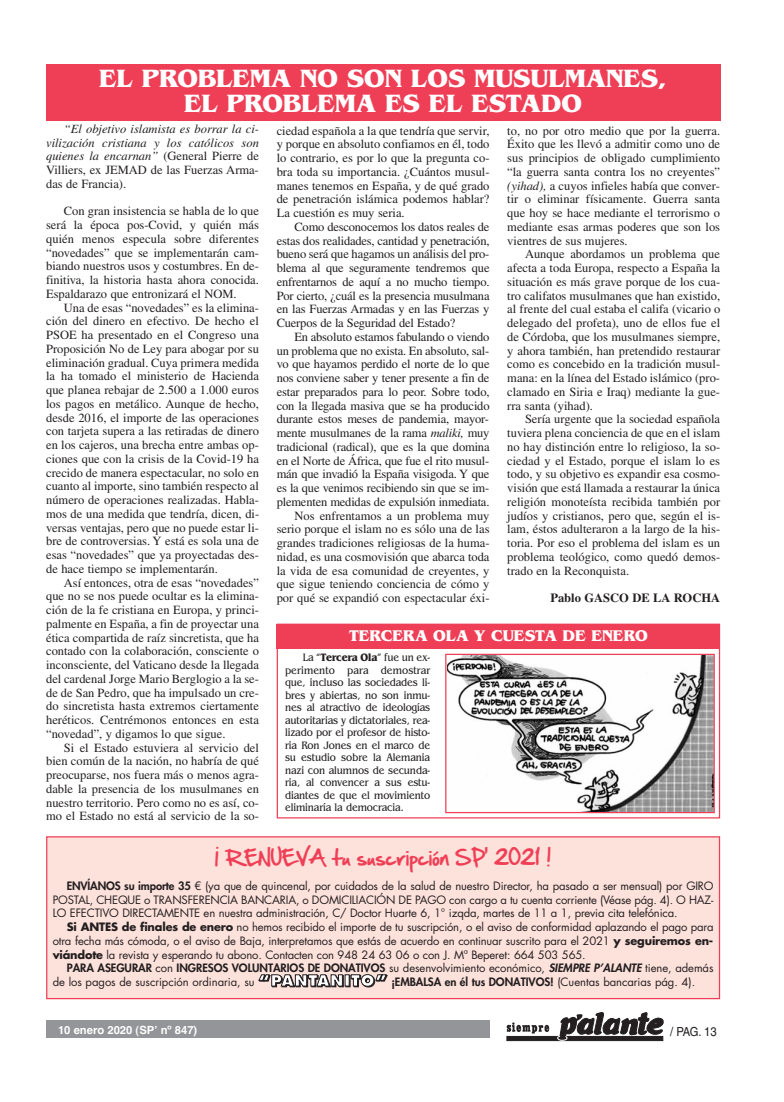
<style>
.page{position:relative;width:784px;height:1102px;background:#fff}
.page>*{position:absolute;margin:0;border:0;box-sizing:border-box;transform-origin:0 0}
.t1{font:700 26.25px/25px "Benguiat";color:#fff;text-align:center}
.t2{font:18.75px "Hand Of Sean";color:#ef3f56}
.t3{font:700 16.25px "Benguiat";color:#fff}
.t4{font:12.5px/13.8px "Times";color:#231f20;text-align:justify}
.t5{font:italic 12.5px/13.8px "Times";color:#231f20;text-align:justify}
.t6{font:700 12.5px "Times";color:#231f20}
.t7{font:12.5px "Helvetica";color:#231f20;scale:.9 1}
.t8{font:11.25px/13.8px "Futura Std";letter-spacing:-.005em;color:#231f20;text-align:justify}
.t9{font:11.25px/12.5px "Benguiat";letter-spacing:-.01em;color:#231f20;text-align:justify;scale:.88 1}
.t10{font:700 11.25px "Helvetica";color:#fff}
.s1{font-style:italic}
.s2{font-style:normal}
.s3{font-weight:700}
.s4{font-family:"Futura";font-weight:800}
.s5{font-family:"Futura";font-weight:800;font-style:italic}
.s6{font-weight:800;font-size:15px;color:#fff}
.s7{font-weight:800;font-size:15px}
</style>
<div class="page">
<div style="left:46px;top:1020px;width:443px;height:18px;background:#939598"></div>
<div style="left:506px;top:1036px;width:156px;height:5px;background:#231f20"></div>
<svg style="left:506px;top:1022px;width:43px;height:11px"></svg>
<svg style="left:555px;top:1012px;width:109px;height:29px"></svg>
<div style="left:46px;top:64px;width:673px;height:56px;background:#ef3f56"></div>
<div style="left:276px;top:624px;width:443px;height:24px;background:#ef3f56"></div>
<img style="left:447px;top:656px;width:265px;height:155px">
<div style="left:445px;top:654px;width:269px;height:159px;border:1px solid #ef3f56"></div>
<div style="left:47px;top:837px;width:671px;height:161px;background:#fde1db"></div>
<div style="left:46px;top:836px;width:673px;height:163px;border:1px solid #ef3f56"></div>
<h1 class="t1" style="left:99px;top:68px;width:569px">EL PROBLEMA NO SON LOS MUSULMANES,<br>EL PROBLEMA ES EL ESTADO</h1>
<p class="t4" style="left:276px;top:125px;width:214px">ciedad española a la que tendría que servir, y porque en absoluto confiamos en él, todo lo contrario, es por lo que la pregunta co&shy;bra toda su importancia. ¿Cuántos musul&shy;manes tenemos en España, y de qué grado de penetración islámica podemos hablar?<br>La cuestión es muy seria.</p>
<p class="t4" style="left:276px;top:221px;width:214px;text-indent:18px">Como desconocemos los datos reales de estas dos realidades, cantidad y penetración, bueno será que hagamos un análisis del pro&shy;blema al que seguramente tendremos que enfrentarnos de aquí a no mucho tiempo.<br>Por cierto, ¿cuál es la presencia musulmana en las Fuerzas Armadas y en las Fuerzas y Cuerpos de la Seguridad del Estado?</p>
<p class="t4" style="left:276px;top:331px;width:214px;text-align:right">En absoluto estamos fabulando o viendo<br>un problema que no exista. En absoluto, sal&shy;vo que hayamos perdido el norte de lo que nos conviene saber y tener presente a fin de estar preparados para lo peor. Sobre todo, con la llegada masiva que se ha producido durante estos meses de pandemia, mayor&shy;mente musulmanes de la rama <span class="s1">maliki,</span> muy tradicional (radical), que es la que domina en el Norte de África, que fue el rito musul&shy;mán que invadió la España visigoda. Y que es la que venimos recibiendo sin que se im&shy;plementen medidas de expulsión inmediata.<br>Nos enfrentamos a un problema muy serio porque el islam no es sólo una de las grandes tradiciones religiosas de la huma&shy;nidad, es una cosmovisión que abarca toda la vida de esa comunidad de creyentes, y que sigue teniendo conciencia de cómo y por qué se expandió con espectacular éxi-</p>
<p class="t5" style="left:46px;top:123px;width:214px;text-indent:18px">“El objetivo islamista es borrar la ci&shy;vilización cristiana y los católicos son quienes la encarnan” <span class="s2">(General Pierre de Villiers, ex JEMAD de las Fuerzas Arma&shy;das de Francia).</span></p>
<p class="t4" style="left:46px;top:205px;width:214px;text-indent:18px">Con gran insistencia se habla de lo que será la época pos-Covid, y quién más quién menos especula sobre diferentes “novedades” que se implementarán cam&shy;biando nuestros usos y costumbres. En de&shy;finitiva, la historia hasta ahora conocida.<br>Espaldarazo que entronizará el NOM.</p>
<p class="t4" style="left:46px;top:302px;width:214px;text-indent:18px">Una de esas “novedades” es la elimina&shy;ción del dinero en efectivo. De hecho el PSOE ha presentado en el Congreso una Proposición No de Ley para abogar por su eliminación gradual. Cuya primera medida la ha tomado el ministerio de Hacienda que planea rebajar de 2.500 a 1.000 euros los pagos en metálico. Aunque de hecho, desde 2016, el importe de las operaciones con tarjeta supera a las retiradas de dinero en los cajeros, una brecha entre ambas op&shy;ciones que con la crisis de la Covid-19 ha crecido de manera espectacular, no solo en cuanto al importe, sino también respecto al número de operaciones realizadas. Habla&shy;mos de una medida que tendría, dicen, di&shy;versas ventajas, pero que no puede estar li&shy;bre de controversias. Y está es sola una de esas “novedades” que ya proyectadas des&shy;de hace tiempo se implementarán.</p>
<p class="t4" style="left:46px;top:577px;width:214px;text-indent:18px">Así entonces, otra de esas “novedades” que no se nos puede ocultar es la elimina&shy;ción de la fe cristiana en Europa, y princi&shy;palmente en España, a fin de proyectar una ética compartida de raíz sincretista, que ha contado con la colaboración, consciente o inconsciente, del Vaticano desde la llegada del cardenal Jorge Mario Berglogio a la se&shy;de de San Pedro, que ha impulsado un cre&shy;do sincretista hasta extremos ciertamente heréticos. Centrémonos entonces en esta “novedad”, y digamos lo que sigue.</p>
<p class="t4" style="left:46px;top:742px;width:214px;text-indent:18px">Si el Estado estuviera al servicio del bien común de la nación, no habría de qué preocuparse, nos fuera más o menos agra&shy;dable la presencia de los musulmanes en nuestro territorio. Pero como no es así, co&shy;mo el Estado no está al servicio de la so-</p>
<p class="t4" style="left:507px;top:125px;width:214px">to, no por otro medio que por la guerra.<br>Éxito que les llevó a admitir como uno de sus principios de obligado cumplimiento “la guerra santa contra los no creyentes” <span class="s1">(yihad),</span> a cuyos infieles había que conver&shy;tir o eliminar físicamente. Guerra santa que hoy se hace mediante el terrorismo o mediante esas armas poderes que son los vientres de sus mujeres.</p>
<p class="t4" style="left:507px;top:248px;width:214px;text-indent:18px">Aunque abordamos un problema que afecta a toda Europa, respecto a España la situación es más grave porque de los cua&shy;tro califatos musulmanes que han existido, al frente del cual estaba el califa (vicario o delegado del profeta), uno de ellos fue el de Córdoba, que los musulmanes siempre, y ahora también, han pretendido restaurar como es concebido en la tradición musul&shy;mana: en la línea del Estado islámico (pro&shy;clamado en Siria e Iraq) mediante la gue&shy;rra santa (yihad).</p>
<p class="t4" style="left:507px;top:413px;width:214px;text-indent:18px">Sería urgente que la sociedad española tuviera plena conciencia de que en el islam no hay distinción entre lo religioso, la so&shy;ciedad y el Estado, porque el islam lo es todo, y su objetivo es expandir esa cosmo&shy;visión que está llamada a restaurar la única religión monoteísta recibida también por judíos y cristianos, pero que, según el is&shy;lam, éstos adulteraron a la largo de la his&shy;toria. Por eso el problema del islam es un problema teológico, como quedó demos&shy;trado en la Reconquista.</p>
<p class="t6" style="left:550px;top:593px;width:171px">Pablo GASCO DE LA ROCHA</p>
<h3 class="t3" style="left:349px;top:630px;width:300px">TERCERA OLA Y CUESTA DE ENERO</h3>
<p class="t9" style="left:285px;top:652px;width:166px;text-indent:18px">La “<span class="s3">Tercera Ola</span>” fue un ex&shy;perimento para demostrar que, incluso las sociedades li&shy;bres y abiertas, no son inmu&shy;nes al atractivo de ideologías autoritarias y dictatoriales, rea&shy;lizado por el profesor de histo&shy;ria Ron Jones en el marco de su estudio sobre la Alemania nazi con alumnos de secunda&shy;ria, al convencer a sus estu&shy;diantes de que el movimiento eliminaría la democracia.</p>
<h2 class="t2" style="left:214px;top:848px;width:338px">¡ RENUEVA tu suscripción SP’ 2021 !</h2>
<p class="t8" style="left:53px;top:880px;width:662px;text-indent:14px"><span class="s4">ENVÍANOS su importe 35</span> € (ya que de quincenal, por cuidados de la salud de nuestro Director, ha pasado a ser mensual) por GIRO POSTAL, CHEQUE o TRANSFERENCIA BANCARIA, o DOMICILIACIÓN DE PAGO con cargo a tu cuenta corriente (Véase pág. 4). O HAZ-LO EFECTIVO DIRECTAMENTE en nuestra administración, C/ Doctor Huarte 6, 1° izqda, martes de 11 a 1, previa cita telefónica.</p>
<p class="t8" style="left:53px;top:921px;width:662px;text-indent:14px"><span class="s3">Si ANTES de finales de enero</span> no hemos recibido el importe de tu suscripción, o el aviso de conformidad aplazando el pago para otra fecha más cómoda, o el aviso de Baja, interpretamos que estás de acuerdo en continuar suscrito para el 2021 <span class="s3">y seguiremos en&shy;viándote</span> la revista y esperando tu abono. Contacten con 948 24 63 06 o con J. Mª Beperet: 664 503 565.</p>
<p class="t8" style="left:53px;top:962px;width:662px;text-indent:14px"><span class="s4">PARA ASEGURAR</span> con <span class="s4">INGRESOS VOLUNTARIOS DE DONATIVOS</span> su desenvolvimiento económico, <span class="s5">SIEMPRE P’ALANTE</span> tiene, además de los pagos de suscripción ordinaria, su <span class="s6">“P</span><span class="s7">AN</span><span class="s6">T</span><span class="s7">AN</span><span class="s6">IT</span><span class="s7">O</span><span class="s6">”</span> <span class="s4">¡EMBALSA en él tus DONATIVOS!</span> (Cuentas bancarias pág. 4).</p>
<p class="t10" style="left:58px;top:1026px;width:141px">10 enero 2020 (SPʼ nº 847)</p>
<p class="t7" style="left:669px;top:1027px;width:53px">/ PAG. 13</p>
</div>
